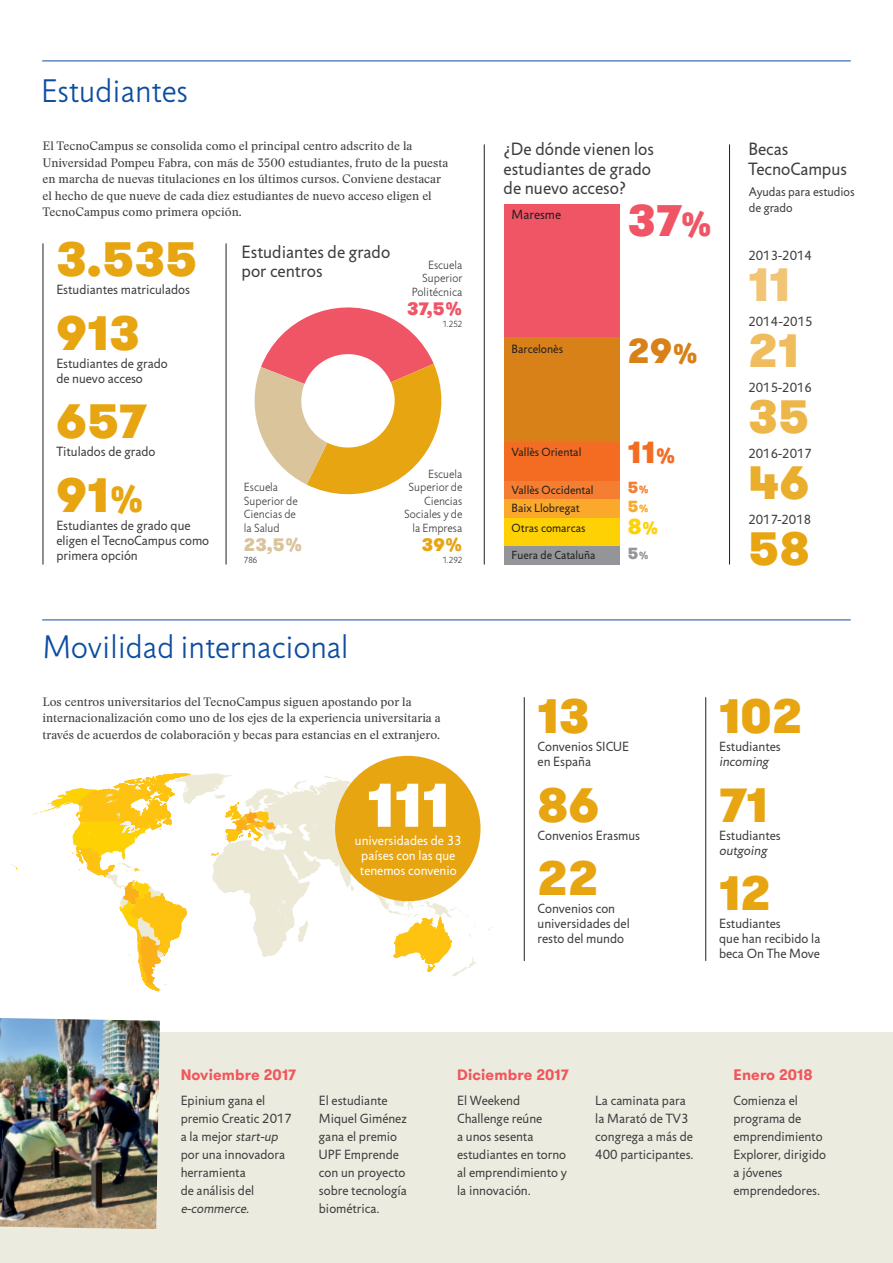
<style>
.page{position:relative;width:893px;height:1263px;background:#fff}
.page>*{position:absolute;margin:0;border:0;box-sizing:border-box;transform-origin:0 0}
.t1{font:900 61.5px "GT Walsheim Pro";color:#fff}
.t2{font:900 48px "GT Walsheim Pro";letter-spacing:.005em;color:#e7a512}
.t3{font:900 46.5px "GT Walsheim Pro";color:#f1c575}
.t4{font:900 46.5px "GT Walsheim Pro";color:#f0bd5e}
.t5{font:900 46.5px "GT Walsheim Pro";color:#edb649}
.t6{font:900 46.5px "GT Walsheim Pro";color:#eaae2d}
.t7{font:900 46.5px "GT Walsheim Pro";color:#e7a512}
.t8{font:900 44.25px "GT Walsheim Pro";color:#ef5565}
.t9{font:900 34.5px "GT Walsheim Pro";color:#d78118}
.t10{font:300 33px "Jigsaw";color:#0d4da1}
.t11{font:900 30.3px "GT Walsheim Pro";color:#f36c21}
.t12{font:900 21.6px "GT Walsheim Pro";color:#fed105}
.t13{font:18px/19.5px "Jigsaw";color:#3e3e3f}
.t14{font:900 18px "GT Walsheim Pro";color:#ef5565}
.t15{font:900 18px "GT Walsheim Pro";color:#dac49b}
.t16{font:900 18px "GT Walsheim Pro";color:#e7a512}
.t17{font:900 16.05px/18.6px "GT Walsheim Pro";color:#f47f32}
.t18{font:900 16.05px "GT Walsheim Pro";color:#939598}
.t19{font:700 15px "GT Walsheim Pro";letter-spacing:.01em;color:#f0575c}
.t20{font:13.5px/18px "Jigsaw";color:#3e3e3f}
.t21{font:13.5px/15px "Jigsaw";color:#fff;text-align:center}
.t22{font:13.5px "Jigsaw";color:#231f20}
.t23{font:12.75px/16px "Jigsaw";letter-spacing:-.005em;color:#3e3e3f}
.t24{font:12.15px "Jigsaw";color:#231f20}
.t25{font:12px/16.5px "Stanley";color:#3e3e3f}
.t26{font:300 12px/13.5px "Jigsaw";color:#3e3e3f;text-align:right}
.t27{font:12px/18.5px "Jigsaw";color:#231f20}
.t28{font:11.85px "Jigsaw";color:#231f20}
.t29{font:300 9px "Jigsaw";color:#3e3e3f}
.s1{font-size:36px}
.s2{font-size:33.15px}
.s3{font-size:26.85px}
.s4{font-size:20.55px}
.s5{font-size:10.35px}
.s6{color:#faa92a}
.s7{font-size:10.35px;color:#faa92a}
.s8{font-size:16.95px}
.s9{font-style:italic}
</style>
<div class="page">
<div style="left:0;top:1033px;width:893px;height:230px;background:#ecebdf"></div>
<hr style="left:43px;top:244px;width:1px;height:320px;background:#231f20">
<hr style="left:484px;top:145px;width:1px;height:419px;background:#231f20">
<hr style="left:729px;top:145px;width:1px;height:419px;background:#231f20">
<hr style="left:226px;top:244px;width:1px;height:320px;background:#231f20">
<hr style="left:524px;top:697px;width:1px;height:264px;background:#231f20">
<hr style="left:43px;top:619px;width:807px;height:1px;background:#0d4da1">
<hr style="left:43px;top:61px;width:807px;height:1px;background:#0d4da1">
<div style="left:504px;top:205px;width:115px;height:133px;background:#ef5565"></div>
<div style="left:504px;top:338px;width:115px;height:104px;background:#d78118"></div>
<div style="left:504px;top:442px;width:115px;height:40px;background:#f36c21"></div>
<div style="left:504px;top:482px;width:115px;height:18px;background:#f47f32"></div>
<div style="left:504px;top:500px;width:115px;height:18px;background:#faa92a"></div>
<div style="left:504px;top:518px;width:115px;height:29px;background:#fed105"></div>
<div style="left:504px;top:547px;width:115px;height:18px;background:#939598"></div>
<svg style="left:11px;top:774px;width:461px;height:217px"></svg>
<hr style="left:705px;top:697px;width:1px;height:264px;background:#231f20">
<div style="left:335px;top:756px;width:145px;height:145px;background:#e7a512;border-radius:50%"></div>
<svg style="left:254px;top:307px;width:188px;height:188px"></svg>
<img style="left:0;top:1018px;width:160px;height:211px">
<h3 class="t10" style="left:41px;top:73px;width:149px">Estudiantes</h3>
<p class="t25" style="left:43px;top:138px;width:407px">El TecnoCampus se consolida como el principal centro adscrito de la Universidad Pompeu Fabra, con más de 3500 estudiantes, fruto de la puesta en marcha de nuevas titulaciones en los últimos cursos. Conviene destacar el hecho de que nueve de cada diez estudiantes de nuevo acceso eligen el TecnoCampus como primera opción.</p>
<h2 class="t2" style="left:56px;top:227px;width:143px">3.535</h2>
<p class="t20" style="left:56px;top:281px;width:135px">Estudiantes matriculados</p>
<h2 class="t2" style="left:56px;top:301px;width:85px">913</h2>
<p class="t20" style="left:56px;top:356px;width:113px;line-height:15px">Estudiantes de grado de nuevo acceso</p>
<h2 class="t2" style="left:56px;top:389px;width:92px">657</h2>
<p class="t20" style="left:56px;top:443px;width:101px">Titulados de grado</p>
<h2 class="t2" style="left:56px;top:463px;width:89px">91<span class="s1">%</span></h2>
<p class="t20" style="left:56px;top:518px;width:154px;line-height:15px">Estudiantes de grado que eligen el TecnoCampus como primera opción</p>
<h3 class="t13" style="left:242px;top:243px;width:150px">Estudiantes de grado por centros</h3>
<p class="t26" style="left:412px;top:258px;width:52px">Escuela<br>Superior<br>Politécnica</p>
<h3 class="t14" style="left:407px;top:297px;width:57px">37,5%</h3>
<p class="t29" style="left:443px;top:319px;width:21px">1.252</p>
<p class="t26" style="left:244px;top:481px;width:55px;text-align:left">Escuela<br>Superior de<br>Ciencias de la Salud</p>
<h3 class="t15" style="left:244px;top:533px;width:60px">23,5%</h3>
<p class="t29" style="left:244px;top:555px;width:15px">786</p>
<p class="t26" style="left:404px;top:467px;width:60px">Escuela<br>Superior de<br>Ciencias<br>Sociales y de la Empresa</p>
<h3 class="t16" style="left:422px;top:533px;width:42px">39%</h3>
<p class="t29" style="left:443px;top:555px;width:21px">1.292</p>
<h3 class="t10" style="left:43px;top:629px;width:307px">Movilidad internacional</h3>
<p class="t25" style="left:43px;top:693px;width:400px">Los centros universitarios del TecnoCampus siguen apostando por la internacionalización como uno de los ejes de la experiencia universitaria a través de acuerdos de colaboración y becas para estancias en el extranjero.</p>
<h1 class="t1" style="left:367px;top:763px;width:84px">111</h1>
<p class="t21" style="left:355px;top:833px;width:108px">universidades de 33 países con las que tenemos convenio</p>
<h3 class="t13" style="left:504px;top:140px;width:152px">¿De dónde vienen los estudiantes de grado de nuevo acceso?</h3>
<h3 class="t13" style="left:748px;top:140px;width:100px">Becas<br>TecnoCampus</h3>
<p class="t23" style="left:749px;top:184px;width:107px">Ayudas para estudios de grado</p>
<h3 class="t8" style="left:628px;top:191px;width:86px">37<span class="s2">%</span></h3>
<p class="t22" style="left:512px;top:207px;width:51px">Maresme</p>
<p class="t24" style="left:512px;top:342px;width:53px">Barcelonès</p>
<p class="t27" style="left:512px;top:443px;width:71px">Vallès Oriental</p>
<p class="t27" style="left:512px;top:481px;width:83px">Vallès Occidental<br>Baix Llobregat</p>
<p class="t27" style="left:512px;top:519px;width:75px">Otras comarcas</p>
<p class="t28" style="left:512px;top:549px;width:85px">Fuera de Cataluña</p>
<h3 class="t9" style="left:628px;top:328px;width:72px">29<span class="s3">%</span></h3>
<h3 class="t11" style="left:628px;top:432px;width:49px">11<span class="s4">%</span></h3>
<p class="t17" style="left:628px;top:478px;width:22px">5<span class="s5">%<br></span><span class="s6">5</span><span class="s7">%</span></p>
<p class="t18" style="left:628px;top:542px;width:22px">5<span class="s5">%</span></p>
<h3 class="t12" style="left:628px;top:511px;width:32px">8<span class="s8">%</span></h3>
<p class="t20" style="left:748px;top:247px;width:65px">2013-2014</p>
<h3 class="t3" style="left:748px;top:253px;width:43px">11</h3>
<p class="t20" style="left:748px;top:313px;width:66px">2014-2015</p>
<h3 class="t4" style="left:748px;top:319px;width:52px">21</h3>
<p class="t20" style="left:748px;top:379px;width:65px">2015-2016</p>
<h3 class="t5" style="left:748px;top:385px;width:62px">35</h3>
<p class="t20" style="left:748px;top:445px;width:65px">2016-2017</p>
<h3 class="t6" style="left:748px;top:451px;width:62px">46</h3>
<p class="t20" style="left:748px;top:511px;width:64px">2017-2018</p>
<h3 class="t7" style="left:748px;top:517px;width:63px">58</h3>
<h2 class="t2" style="left:538px;top:684px;width:53px">13</h2>
<p class="t20" style="left:538px;top:739px;width:93px;line-height:15px">Convenios SICUE en España</p>
<h2 class="t2" style="left:538px;top:772px;width:63px">86</h2>
<p class="t20" style="left:538px;top:826px;width:104px">Convenios Erasmus</p>
<h2 class="t2" style="left:538px;top:846px;width:62px">22</h2>
<p class="t20" style="left:538px;top:901px;width:94px;line-height:15px">Convenios con universidades del resto del mundo</p>
<h2 class="t2" style="left:719px;top:684px;width:85px">102</h2>
<p class="t20" style="left:719px;top:739px;width:63px;line-height:15px">Estudiantes incoming</p>
<h2 class="t2" style="left:719px;top:772px;width:50px">71</h2>
<p class="t20" style="left:719px;top:828px;width:63px;line-height:15px">Estudiantes outgoing</p>
<h2 class="t2" style="left:719px;top:861px;width:53px">12</h2>
<p class="t20" style="left:719px;top:916px;width:103px;line-height:15px">Estudiantes<br>que han recibido la beca On The Move</p>
<p class="t19" style="left:181px;top:1065px;width:117px">Noviembre 2017</p>
<p class="t20" style="left:181px;top:1091px;width:113px">Epinium gana el premio Creatic 2017 a l a m ej o r <span class="s9">start-up </span>por una innovadora herramienta<br>de análisis del <span class="s9">e-commerce</span>.</p>
<p class="t20" style="left:319px;top:1091px;width:89px">El estudiante<br>Miquel Giménez gana el premio<br>UPF Emprende con un proyecto sobre tecnología biométrica.</p>
<p class="t19" style="left:457px;top:1065px;width:113px">Diciembre 2017</p>
<p class="t20" style="left:457px;top:1091px;width:111px">El Weekend<br>Challenge reúne<br>a unos sesenta estudiantes en torno al emprendimiento y la innovación.</p>
<p class="t20" style="left:595px;top:1091px;width:100px">La caminata para la Marató de TV3 congrega a más de<br>400 participantes.</p>
<p class="t19" style="left:733px;top:1065px;width:81px">Enero 2018</p>
<p class="t20" style="left:733px;top:1091px;width:94px">Comienza el programa de emprendimiento<br>Explorer, dirigido a jóvenes emprendedores.</p>
</div>
